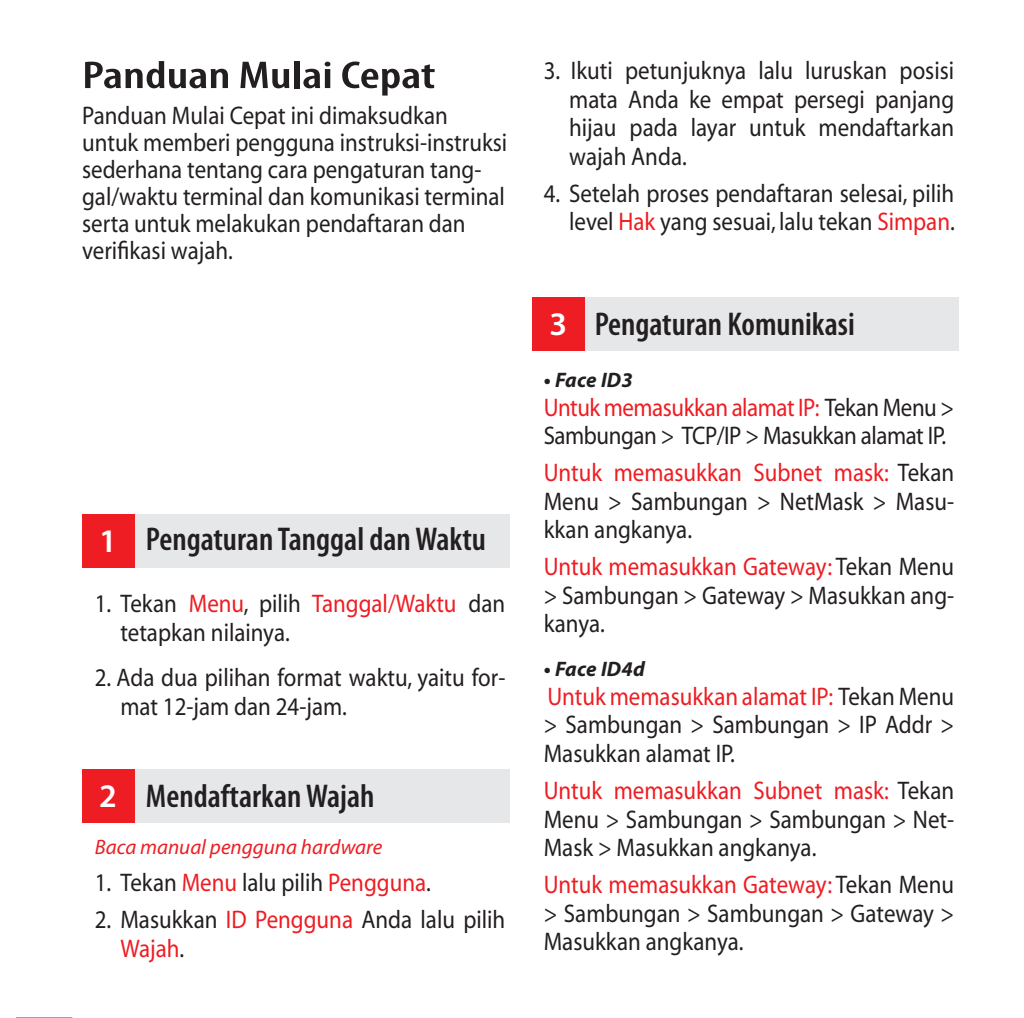
<style>
.page{position:relative;width:1024px;height:1018px;background:#fff}
.page>*{position:absolute;margin:0;border:0;box-sizing:border-box;transform-origin:0 0}
.t1{font:600 condensed 39px "Myriad Pro";color:#231f20;scale:1.3 1}
.t2{font:600 condensed 33px "Myriad Pro";color:#231f20}
.t3{font:600 33px "Myriad Pro";color:#fff}
.t4{font:25.5px/28.5px "Myriad";color:#231f20;text-align:justify;scale:.9 1}
.t5{font:25.5px/28.5px "Myriad";letter-spacing:-.02em;color:#231f20;scale:.9 1}
.t6{font:italic 21px "Myriad";color:#ee1d23}
.t7{font:italic 700 21px "Myriad Pro";letter-spacing:.01em;color:#231f20}
.s1{color:#ee1d23}
</style>
<div class="page">
<hr style="left:16px;top:1017px;width:56px;height:1px;background:#000">
<div style="left:531px;top:297px;width:427px;height:53px;background:#e6e7e9"></div>
<div style="left:532px;top:297px;width:52px;height:53px;background:#ee1d23"></div>
<div style="left:83px;top:514px;width:426px;height:53px;background:#e6e7e9"></div>
<div style="left:82px;top:514px;width:52px;height:53px;background:#ee1d23"></div>
<div style="left:83px;top:769px;width:426px;height:53px;background:#e6e7e9"></div>
<div style="left:82px;top:769px;width:52px;height:53px;background:#ee1d23"></div>
<p class="t1" style="left:82px;top:51px;width:273px">Panduan Mulai Cepat</p>
<p class="t4" style="left:82px;top:103px;width:474px;line-height:27px;text-align:left">Panduan Mulai Cepat ini dimaksudkan untuk memberi pengguna instruksi-instruksi sederhana tentang cara pengaturan tang&shy;gal/waktu terminal dan komunikasi terminal serta untuk melakukan pendaftaran dan verifikasi wajah.</p>
<p class="t2" style="left:146px;top:518px;width:341px">Pengaturan Tanggal dan Waktu</p>
<p class="t4" style="left:120px;top:590px;width:429px;text-indent:-26px">1. Tekan <span class="s1">Menu</span>, pilih <span class="s1">Tanggal/Waktu</span> dan tetapkan nilainya.</p>
<p class="t4" style="left:120px;top:664px;width:429px;text-indent:-26px">2. Ada dua pilihan format waktu, yaitu for&shy;mat 12-jam dan 24-jam.</p>
<p class="t3" style="left:99px;top:519px;width:19px">1</p>
<p class="t2" style="left:146px;top:775px;width:230px">Mendaftarkan Wajah</p>
<p class="t6" style="left:95px;top:836px;width:289px">Baca manual pengguna hardware</p>
<p class="t4" style="left:95px;top:869px;width:375px">1. Tekan <span class="s1">Menu</span> lalu pilih <span class="s1">Pengguna</span>.</p>
<p class="t4" style="left:120px;top:906px;width:429px;text-indent:-26px">2. Masukkan <span class="s1">ID Pengguna</span> Anda lalu pilih<br><span class="s1">Wajah</span>.</p>
<p class="t3" style="left:99px;top:774px;width:19px">2</p>
<p class="t4" style="left:569px;top:58px;width:429px;text-indent:-26px">3. Ikuti petunjuknya lalu luruskan posisi mata Anda ke empat persegi panjang hijau pada layar untuk mendaftarkan wajah Anda.</p>
<p class="t4" style="left:543px;top:180px;width:458px;text-align:right">4. Setelah proses pendaftaran selesai, pilih level <span class="s1">Hak</span> yang sesuai, lalu tekan <span class="s1">Simpan</span>.</p>
<p class="t2" style="left:594px;top:303px;width:262px">Pengaturan Komunikasi</p>
<p class="t7" style="left:543px;top:366px;width:91px">• Face ID3</p>
<p class="t5" style="left:543px;top:394px;width:457px"><span class="s1">Untuk memasukkan alamat IP:</span> Tekan Menu &gt;<br>Sambungan &gt; TCP/IP &gt; Masukkan alamat IP.</p>
<p class="t4" style="left:543px;top:459px;width:457px"><span class="s1">Untuk memasukkan Subnet mask:</span> Tekan Menu &gt; Sambungan &gt; NetMask &gt; Masu&shy;kkan angkanya.</p>
<p class="t4" style="left:543px;top:553px;width:457px"><span class="s1">Untuk memasukkan Gateway:</span> Tekan Menu &gt; Sambungan &gt; Gateway &gt; Masukkan ang&shy;kanya.</p>
<p class="t7" style="left:543px;top:655px;width:103px">• Face ID4d</p>
<p class="t4" style="left:543px;top:683px;width:457px"><span class="s1">Untuk memasukkan alamat IP:</span> Tekan Menu &gt; Sambungan &gt; Sambungan &gt; IP Addr &gt; Masukkan alamat IP.</p>
<p class="t4" style="left:543px;top:777px;width:457px"><span class="s1">Untuk memasukkan Subnet mask:</span> Tekan Menu &gt; Sambungan &gt; Sambungan &gt; Net-Mask &gt; Masukkan angkanya.</p>
<p class="t4" style="left:543px;top:871px;width:457px"><span class="s1">Untuk memasukkan Gateway:</span> Tekan Menu &gt; Sambungan &gt; Sambungan &gt; Gateway &gt; Masukkan angkanya.</p>
<p class="t3" style="left:549px;top:303px;width:19px">3</p>
</div>
